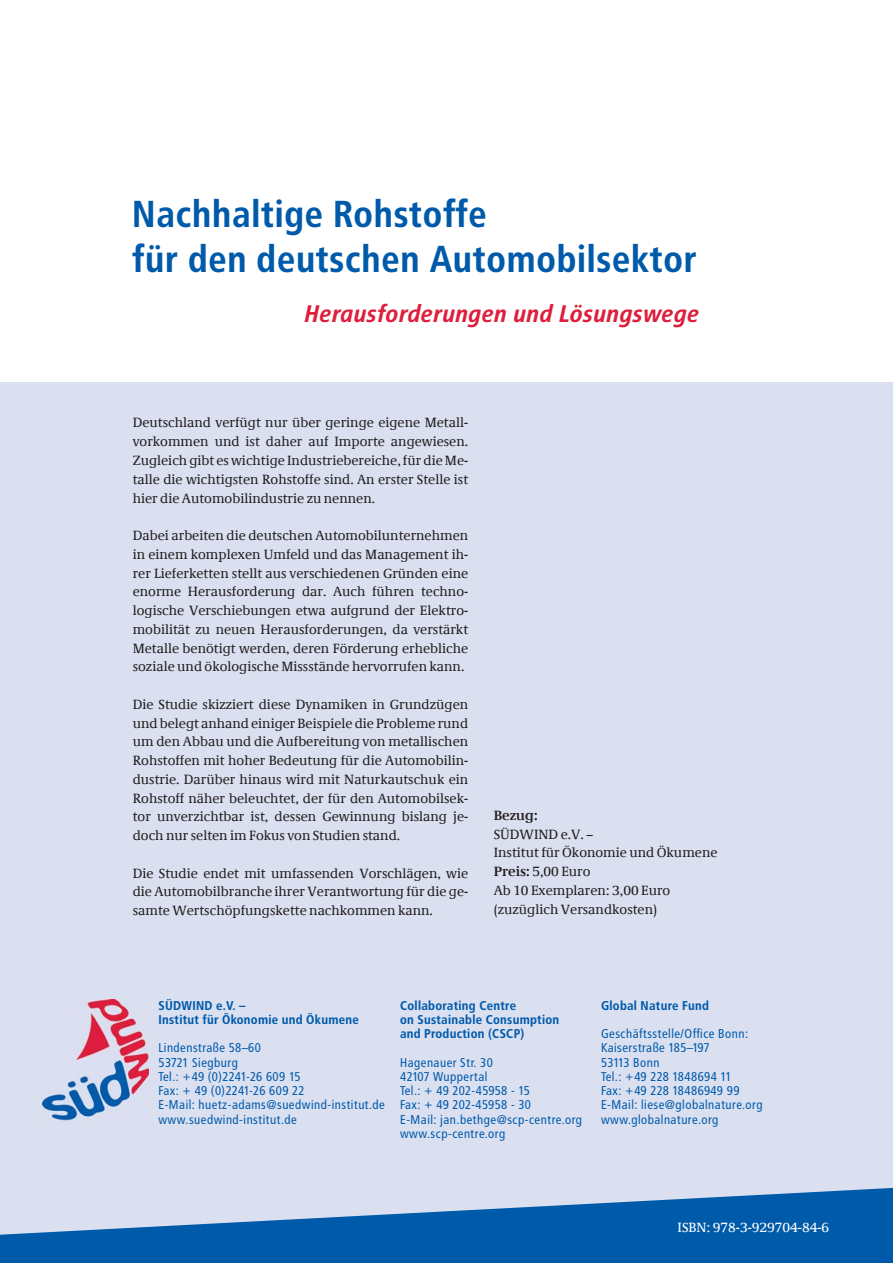
<style>
.page{position:relative;width:893px;height:1263px;background:#fff}
.page>*{position:absolute;margin:0;border:0;box-sizing:border-box;transform-origin:0 0}
.t1{font:37.5px/45px "Transit Print OT Bld";color:#005aaa}
.t2{font:24px "Transit Print OT Bld Ita";color:#de1e3c}
.t3{font:13.5px/18.8px "Demos Com";color:#231f20;text-align:justify}
.t4{font:13.5px "Demos Com";color:#fff}
.t5{font:700 13.5px "Demos Com";color:#231f20}
.t6{font:12.75px/14.2px "Transit Print OT";color:#005aaa}
.t7{font:12.75px/14.2px "Transit Print OT Bld";color:#005aaa}
.s1{font-weight:700}
</style>
<div class="page">
<div style="left:0;top:383px;width:893px;height:880px;background:#dbe0f1"></div>
<svg style="left:0;top:1188px;width:893px;height:75px;fill:#005aaa"></svg>
<img style="left:43px;top:1000px;width:106px;height:120px">
<h1 class="t1" style="left:132px;top:194px;width:567px">Nachhaltige Rohstoffe<br>für den deutschen Automobilsektor</h1>
<h2 class="t2" style="left:304px;top:302px;width:397px">Herausforderungen und Lösungswege</h2>
<p class="t3" style="left:133px;top:415px;width:337px">Deutschland verfügt nur über geringe eigene Metall&shy;vorkommen und ist daher auf Importe angewiesen.<br>Zugleich gibt es wichtige Industriebereiche, für die Me&shy;talle die wichtigsten Rohstoffe sind. An erster Stelle ist hier die Automobilindustrie zu nennen.</p>
<p class="t3" style="left:133px;top:528px;width:337px">Dabei arbeiten die deutschen Automobilunternehmen in einem komplexen Umfeld und das Management ih&shy;rer Lieferketten stellt aus verschiedenen Gründen eine enorme Herausforderung dar. Auch führen techno&shy;logische Verschiebungen etwa aufgrund der Elektro&shy;mobilität zu neuen Herausforderungen, da verstärkt Metalle benötigt werden, deren Förderung erhebliche soziale und ökologische Missstände hervorrufen kann.</p>
<p class="t3" style="left:133px;top:696px;width:337px">Die Studie skizziert diese Dynamiken in Grundzügen und belegt anhand einiger Beispiele die Probleme rund um den Abbau und die Aufbereitung von metallischen Rohstoffen mit hoher Bedeutung für die Automobilin&shy;dustrie. Darüber hinaus wird mit Naturkautschuk ein Rohstoff näher beleuchtet, der für den Automobilsek&shy;tor unverzichtbar ist, dessen Gewinnung bislang je&shy;doch nur selten im Fokus von Studien stand.</p>
<p class="t3" style="left:133px;top:865px;width:337px">Die Studie endet mit umfassenden Vorschlägen, wie die Automobilbranche ihrer Verantwortung für die ge&shy;samte Wertschöpfungskette nachkommen kann.</p>
<p class="t5" style="left:494px;top:810px;width:46px">Bezug:</p>
<p class="t3" style="left:494px;top:826px;width:225px;text-align:left">SÜDWIND e.V. –<br>Institut für Ökonomie und Ökumene<br><span class="s1">Preis:</span> 5,00 Euro<br>Ab 10 Exemplaren: 3,00 Euro (zuzüglich Versandkosten)</p>
<p class="t7" style="left:158px;top:999px;width:202px">SÜDWIND e.V. –<br>Institut für Ökonomie und Ökumene</p>
<p class="t6" style="left:158px;top:1041px;width:229px">Lindenstraße 58–60<br>53721 Siegburg<br>Tel.: +49 (0)2241-26 609 15<br>Fax: + 49 (0)2241-26 609 22<br>E-Mail: huetz-adams@suedwind-institut.de www.suedwind-institut.de</p>
<p class="t7" style="left:400px;top:999px;width:161px">Collaborating Centre<br>on Sustainable Consumption and Production (CSCP)</p>
<p class="t6" style="left:400px;top:1056px;width:184px">Hagenauer Str. 30<br>42107 Wuppertal<br>Tel.: + 49 202-45958 - 15<br>Fax: + 49 202-45958 - 30<br>E-Mail: jan.bethge@scp-centre.org www.scp-centre.org</p>
<p class="t7" style="left:601px;top:999px;width:110px">Global Nature Fund</p>
<p class="t6" style="left:601px;top:1027px;width:164px">Geschäftsstelle/Office Bonn:<br>Kaiserstraße 185–197<br>53113 Bonn<br>Tel.: +49 228 1848694 11<br>Fax: +49 228 18486949 99<br>E-Mail: liese@globalnature.org www.globalnature.org</p>
<p class="t4" style="left:678px;top:1223px;width:153px">ISBN: 978-3-929704-84-6</p>
</div>
